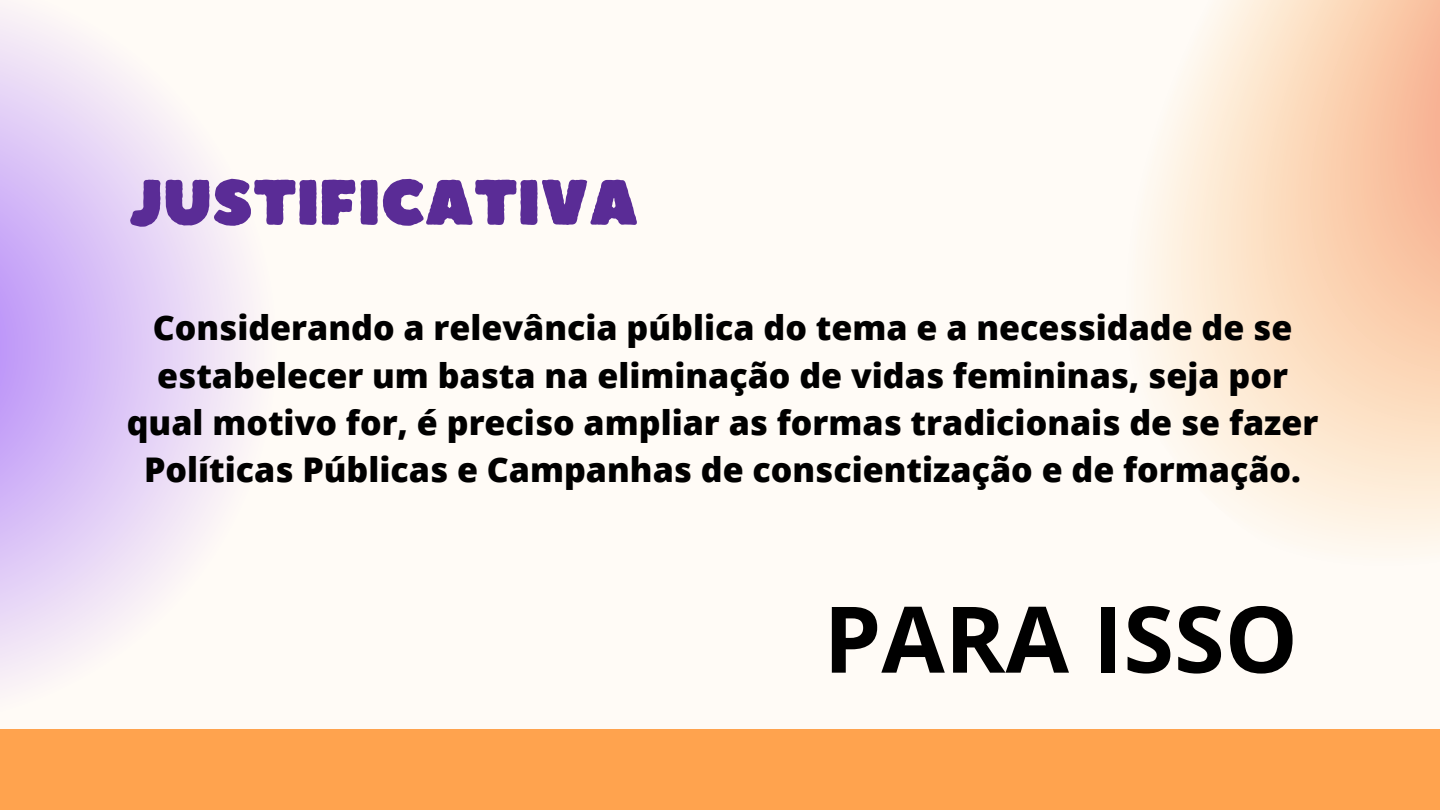
<style>
.page{position:relative;width:1440px;height:810px;background:#fffbf6}
.page>*{position:absolute;margin:0;border:0;box-sizing:border-box;transform-origin:0 0}
.t1{font:700 92px "Open Sans";color:#000}
.t2{font:64px "Boulder";color:#5a2c96}
.t3{font:800 34px "Open Sans";color:#000}
</style>
<div class="page">
<svg style="left:0;top:13px;width:249px;height:671px"></svg>
<svg style="left:1151px;top:0;width:289px;height:540px"></svg>
<div style="left:0;top:729px;width:1440px;height:81px;background:#ffa34e"></div>
<p class="t2" style="left:129px;top:161px;width:511px">JUSTIFICATIVA</p>
<p class="t3" style="left:153px;top:304px;width:1141px">Considerando a relevância pública do tema e a necessidade de se</p>
<p class="t3" style="left:157px;top:351px;width:1132px">estabelecer um basta na eliminação de vidas femininas, seja por</p>
<p class="t3" style="left:127px;top:399px;width:1193px">qual motivo for, é preciso ampliar as formas tradicionais de se fazer</p>
<p class="t3" style="left:144px;top:446px;width:1159px">Políticas Públicas e Campanhas de conscientização e de formação.</p>
<p class="t1" style="left:824px;top:574px;width:476px">PARA ISSO</p>
</div>
